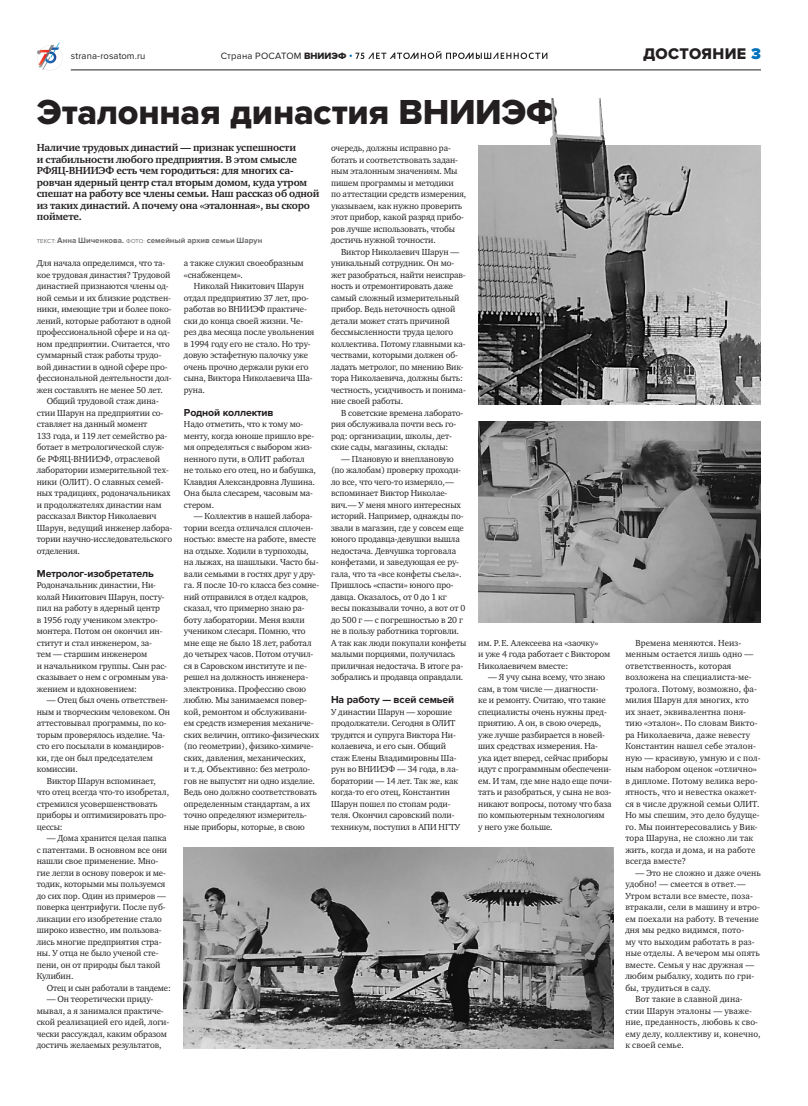
<style>
.page{position:relative;width:808px;height:1106px;background:#fff}
.page>*{position:absolute;margin:0;border:0;box-sizing:border-box;transform-origin:0 0}
.Заголовок_2{font:36px "Proxima Nova Extrabld";letter-spacing:-.01em;color:#231f20}
.t1{font:16px "Proxima Nova Extrabld";letter-spacing:.02em;color:#231f20}
.Лид{font:700 10.5px/11.5px "Charter ITC";letter-spacing:-.02em;color:#231f20}
.podzag_new{font:700 10.5px "Proxima Nova";letter-spacing:-.01em;color:#231f20}
.t2{font:9.5px "Proxima Nova";letter-spacing:.01em;color:#231f20}
.text-main_new{font:9px/11.5px "Charter ITC";letter-spacing:-.01em;color:#231f20}
.text-main_new-2{font:9px/11.5px "Charter ITC";letter-spacing:.01em;color:#231f20}
.text-main_new_0{font:8.9px/11.5px "Charter ITC";letter-spacing:-.01em;color:#231f20}
.Лид-2{font:700 8px "Proxima Nova";color:#6c6d70}
.s1{font-family:"Proxima Nova Extrabld"}
.s2{font-family:"Proxima Nova Extrabld";color:#0072bc}
.s3{font-family:"Proxima Nova";font-weight:900;color:#0072bc}
.s4{font-weight:400;font-size:6px}
</style>
<div class="page">
<hr style="left:71px;top:69px;width:690px;height:1px;background:#231f20">
<svg style="left:355px;top:51px;width:192px;height:8px"></svg>
<svg style="left:37px;top:42px;width:26px;height:28px"></svg>
<img style="left:478px;top:421px;width:283px;height:201px">
<img style="left:184px;top:847px;width:430px;height:201px">
<img style="left:479px;top:145px;width:282px;height:259px">
<img style="left:530px;top:98px;width:101px;height:158px">
<p class="t2" style="left:71px;top:50px;width:76px">strana-rosatom.ru</p>
<p class="t2" style="left:221px;top:50px;width:133px">Страна РОСАТОМ <span class="s1">ВНИИЭФ</span> <span class="s2">•</span></p>
<p class="t1" style="left:643px;top:44px;width:119px">ДОСТОЯНИЕ <span class="s3">3</span></p>
<p class="Заголовок_2" style="left:37px;top:91px;width:522px">Эталонная династия ВНИИЭФ</p>
<p class="Лид" style="left:37px;top:142px;width:284px">Наличие трудовых династий — признак успешности<br>и стабильности любого предприятия. В этом смысле РФЯЦ-ВНИИЭФ есть чем городиться: для многих са&shy;ровчан ядерный центр стал вторым домом, куда утром спешат на работу все члены семьи. Наш рассказ об одной из таких династий. А почему она «эталонная», вы скоро поймете.</p>
<p class="Лид-2" style="left:37px;top:236px;width:227px"><span class="s4">ТЕКСТ:</span> Анна Шиченкова. <span class="s4">ФОТО:</span> семейный архив семьи Шарун</p>
<p class="text-main_new_0" style="left:37px;top:257px;width:136px">Для начала определимся, что та&shy;кое трудовая династия? Трудовой династией признаются члены од&shy;ной семьи и их близкие родствен&shy;ники, имеющие три и более поко&shy;лений, которые работают в одной профессиональной сфере и на од&shy;ном предприятии. Считается, что суммарный стаж работы трудо&shy;вой династии в одной сфере про&shy;фессиональной деятельности дол&shy;жен составлять не менее 50 лет.</p>
<p class="text-main_new" style="left:37px;top:395px;width:137px;text-indent:10px">Общий трудовой стаж дина&shy;стии Шарун на предприятии со&shy;ставляет на данный момент<br>133 года, и 119 лет семейство ра&shy;ботает в метрологической служ&shy;бе РФЯЦ-ВНИИЭФ, отраслевой лаборатории измерительной тех&shy;ники (ОЛИТ). О славных семей&shy;ных традициях, родоначальниках и продолжателях династии нам рассказал Виктор Николаевич<br>Шарун, ведущий инженер лабора&shy;тории научно-исследовательского отделения.</p>
<p class="podzag_new" style="left:37px;top:567px;width:119px">Метролог-изобретатель</p>
<p class="text-main_new_0" style="left:37px;top:579px;width:133px">Родоначальник династии, Ни&shy;колай Никитович Шарун, посту&shy;пил на работу в ядерный центр<br>в 1956 году учеником электро&shy;монтера. Потом он окончил ин&shy;ститут и стал инженером, за&shy;тем — старшим инженером<br>и начальником группы. Сын рас&shy;сказывает о нем с огромным ува&shy;жением и вдохновением:</p>
<p class="text-main_new" style="left:37px;top:694px;width:135px;text-indent:10px">— Отец был очень ответствен&shy;ным и творческим человеком. Он аттестовывал программы, по ко&shy;торым проверялось изделие. Ча&shy;сто его посылали в командиров&shy;ки, где он был председателем комиссии.</p>
<p class="text-main_new" style="left:37px;top:775px;width:134px;text-indent:10px">Виктор Шарун вспоминает, что отец всегда что-то изобретал, стремился усовершенствовать приборы и оптимизировать про&shy;цессы:</p>
<p class="text-main_new" style="left:37px;top:832px;width:132px;text-indent:10px">— Дома хранится целая папка с патентами. В основном все они нашли свое применение. Мно&shy;гие легли в основу поверок и ме&shy;тодик, которыми мы пользуемся до сих пор. Один из примеров — поверка центрифуги. После пуб&shy;ликации его изобретение стало широко известно, им пользова&shy;лись многие предприятия стра&shy;ны. У отца не было ученой сте&shy;пени, он от природы был такой<br>Кулибин.</p>
<p class="text-main_new" style="left:47px;top:982px;width:126px">Отец и сын работали в тандеме:</p>
<p class="text-main_new" style="left:37px;top:993px;width:134px;text-indent:10px">— Он теоретически приду&shy;мывал, а я занимался практиче&shy;ской реализацией его идей, логи&shy;чески рассуждал, каким образом достичь желаемых результатов,</p>
<p class="text-main_new" style="left:184px;top:257px;width:121px">а также служил своеобразным «снабженцем».</p>
<p class="text-main_new" style="left:184px;top:280px;width:132px;text-indent:10px">Николай Никитович Шарун отдал предприятию 37 лет, про&shy;работав во ВНИИЭФ практиче&shy;ски до конца своей жизни. Че&shy;рез два месяца после увольнения в 1994 году его не стало. Но тру&shy;довую эстафетную палочку уже очень прочно держали руки его сына, Виктора Николаевича Ша&shy;руна.</p>
<p class="podzag_new" style="left:184px;top:406px;width:91px">Родной коллектив</p>
<p class="text-main_new_0" style="left:184px;top:418px;width:133px">Надо отметить, что к тому мо&shy;менту, когда юноше пришло вре&shy;мя определяться с выбором жиз&shy;ненного пути, в ОЛИТ работал не только его отец, но и бабушка,<br>Клавдия Александровна Лушина.<br>Она была слесарем, часовым ма&shy;стером.</p>
<p class="text-main_new" style="left:184px;top:510px;width:137px;text-indent:10px">— Коллектив в нашей лабора&shy;тории всегда отличался сплочен&shy;ностью: вместе на работе, вместе на отдыхе. Ходили в турпоходы, на лыжах, на шашлыки. Часто бы&shy;вали семьями в гостях друг у дру&shy;га. Я после 10-го класса без сомне&shy;ний отправился в отдел кадров, сказал, что примерно знаю ра&shy;боту лаборатории. Меня взяли учеником слесаря. Помню, что мне еще не было 18 лет, работал до четырех часов. Потом отучил&shy;ся в Саровском институте и пе&shy;решел на должность инженера&shy;электроника. Профессию свою люблю. Мы занимаемся повер&shy;кой, ремонтом и обслуживани&shy;ем средств измерения механиче&shy;ских величин, оптико-физических (по геометрии), физико-химиче&shy;ских, давления, механических,<br>и т.д. Объективно: без метроло&shy;гов не выпустят ни одно изделие.<br>Ведь оно должно соответствовать определенным стандартам, а их точно определяют измеритель&shy;ные приборы, которые, в свою</p>
<p class="text-main_new" style="left:331px;top:142px;width:137px">очередь, должны исправно ра&shy;ботать и соответствовать задан&shy;ным эталонным значениям. Мы пишем программы и методики<br>по аттестации средств измерения, указываем, как нужно проверить этот прибор, какой разряд прибо&shy;ров лучше использовать, чтобы достичь нужной точности.</p>
<p class="text-main_new" style="left:331px;top:246px;width:136px;text-indent:10px">Виктор Николаевич Шарун — уникальный сотрудник. Он мо&shy;жет разобраться, найти неисправ&shy;ность и отремонтировать даже самый сложный измерительный прибор. Ведь неточность одной детали может стать причиной бессмысленности труда целого коллектива. Потому главными ка&shy;чествами, которыми должен об&shy;ладать метролог, по мнению Вик&shy;тора Николаевича, должны быть: честность, усидчивость и понима&shy;ние своей работы.</p>
<p class="text-main_new" style="left:331px;top:407px;width:134px;text-indent:10px">В советские времена лаборато&shy;рия обслуживала почти весь го&shy;род: организации, школы, дет&shy;ские сады, магазины, склады:</p>
<p class="text-main_new" style="left:331px;top:453px;width:137px;text-indent:10px">— Плановую и внеплановую (по жалобам) проверку проходи&shy;ло все, что чего-то измеряло,— вспоминает Виктор Николае&shy;вич.— У меня много интересных историй. Например, однажды по&shy;звали в магазин, где у совсем еще юного продавца-девушки вышла недостача. Девчушка торговала конфетами, и заведующая ее ру&shy;гала, что та «все конфеты съела».<br>Пришлось «спасти» юного про&shy;давца. Оказалось, от 0 до 1 кг весы показывали точно, а вот от 0 до 500 г — с погрешностью в 20 г не в пользу работника торговли.<br>А так как люди покупали конфеты малыми порциями, получилась приличная недостача. В итоге ра&shy;зобрались и продавца оправдали.</p>
<p class="podzag_new" style="left:331px;top:693px;width:125px">На работу — всей семьей</p>
<p class="text-main_new_0" style="left:331px;top:706px;width:131px">У династии Шарун — хорошие продолжатели. Сегодня в ОЛИТ трудятся и супруга Виктора Ни&shy;колаевича, и его сын. Общий стаж Елены Владимировны Ша&shy;рун во ВНИИЭФ — 34 года, в ла&shy;боратории — 14 лет. Так же, как когда-то его отец, Константин<br>Шарун пошел по стопам роди&shy;теля. Окончил саровский поли&shy;техникум, поступил в АПИ НГТУ</p>
<p class="text-main_new_0" style="left:478px;top:637px;width:134px">им. Р.Е. Алексеева на «заочку»<br>и уже 4 года работает с Виктором<br>Николаевичем вместе:</p>
<p class="text-main_new" style="left:478px;top:671px;width:135px;text-indent:10px">— Я учу сына всему, что знаю сам, в том числе — диагности-<br>ке и ремонту. Считаю, что такие специалисты очень нужны пред&shy;приятию. А он, в свою очередь, уже лучше разбирается в новей&shy;ших средствах измерения. На&shy;ука идет вперед, сейчас приборы идут с программным обеспечени&shy;ем. И там, где мне надо еще почи&shy;тать и разобраться, у сына не воз&shy;никают вопросы, потому что база по компьютерным технологиям<br>у него уже больше.</p>
<p class="text-main_new-2" style="left:625px;top:637px;width:137px;text-indent:10px">Времена меняются. Неиз&shy;менным остается лишь одно — ответственность, которая возложена на специалиста-ме&shy;тролога. Потому, возможно, фа&shy;милия Шарун для многих, кто их знает, эквивалентна поня&shy;тию «эталон». По словам Викто&shy;ра Николаевича, даже невесту<br>Константин нашел себе эталон&shy;ную — красивую, умную и с пол&shy;ным набором оценок «отлично» в дипломе. Потому велика веро&shy;ятность, что и невестка окажет&shy;ся в числе дружной семьи ОЛИТ.<br>Но мы спешим, это дело будуще&shy;го. Мы поинтересовались у Вик&shy;тора Шаруна, не сложно ли так жить, когда и дома, и на работе всегда вместе?</p>
<p class="text-main_new-2" style="left:625px;top:867px;width:137px;text-indent:10px">— Это не сложно и даже очень удобно! — смеется в ответ.—<br>Утром встали все вместе, поза&shy;втракали, сели в машину и втро&shy;ем поехали на работу. В течение дня мы редко видимся, пото-<br>му что выходим работать в раз&shy;ные отделы. А вечером мы опять вместе. Семья у нас дружная — любим рыбалку, ходить по гри&shy;бы, трудиться в саду.</p>
<p class="text-main_new-2" style="left:625px;top:993px;width:137px;text-indent:10px">Вот такие в славной дина&shy;стии Шарун эталоны — уваже&shy;ние, преданность, любовь к сво&shy;ему делу, коллективу и, конечно, к своей семье.</p>
</div>
